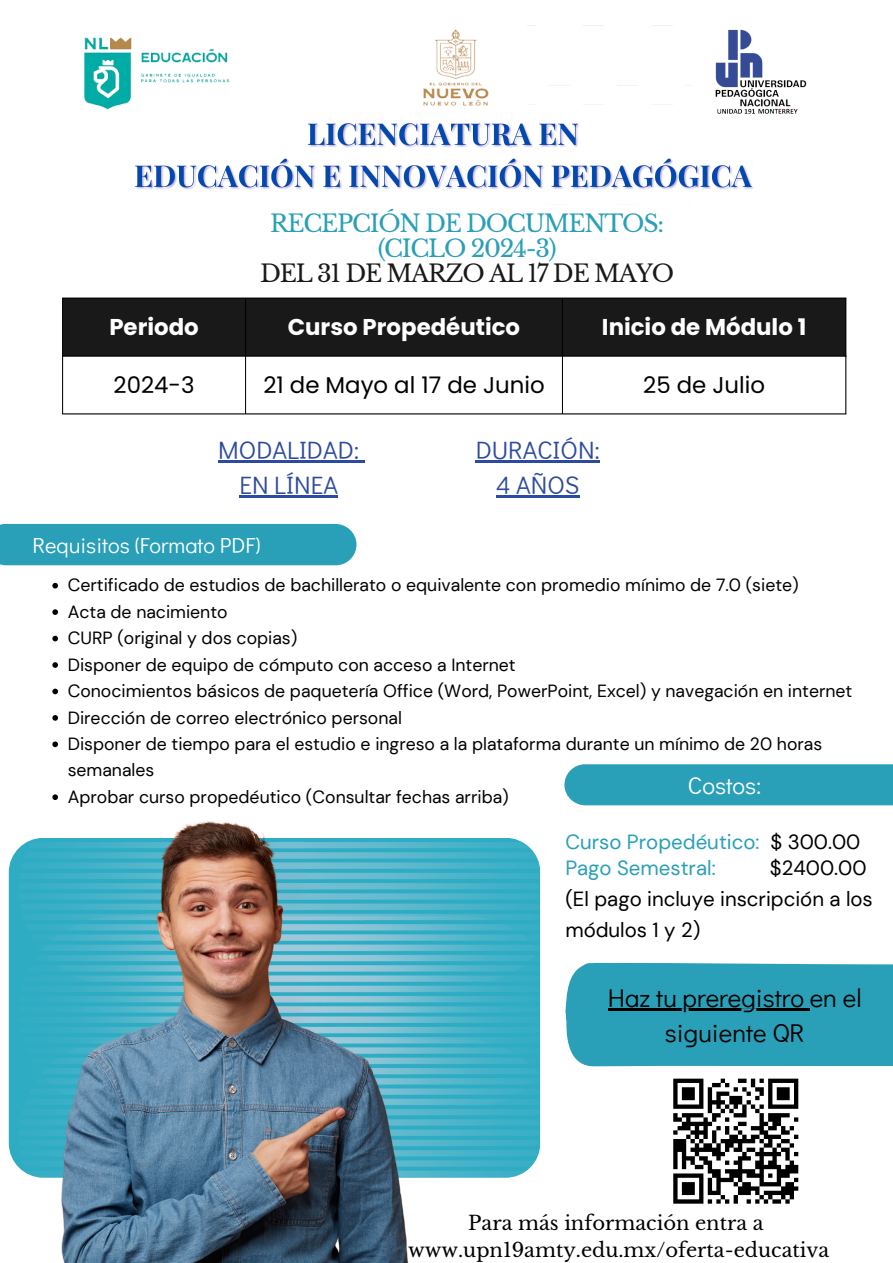
<style>
.page{position:relative;width:893px;height:1263px;background:#fff}
.page>*{position:absolute;margin:0;border:0;box-sizing:border-box;transform-origin:0 0}
.t1{font:25.65px/35.5px "Didact Gothic";color:#000;text-align:center}
.t2{font:25.05px/34.7px "Didact Gothic";color:#2d4b9e;text-align:center}
.t3{font:23.77px "Didact Gothic";color:#fff}
.t4{font:23.7px/24.8px "Libre Baskerville";letter-spacing:-.055em;color:#299fb8;text-align:center}
.t5{font:23.7px "Libre Baskerville";letter-spacing:-.055em;color:#191919}
.t6{font:700 22.88px "Poppins";color:#fff}
.t7{font:22.88px "Poppins";color:#000}
.t8{font:21.75px "Didact Gothic";color:#fff}
.t9{font:20.48px/30.7px "DM Sans";color:#000}
.t10{font:20.48px "DM Sans";color:#299fb8}
.t11{font:19.5px/27px "Libre Baskerville";color:#000;text-align:center}
.t12{font:17.62px/26.4px "DM Sans";color:#000}
.s1{color:#000}
</style>
<div class="page">
<div style="left:9px;top:838px;width:531px;height:340px;background:#2dacc4;border-radius:34px"></div>
<img style="left:20px;top:842px;width:518px;height:336px">
<img style="left:38px;top:821px;width:404px;height:442px">
<div style="left:63px;top:299px;width:782px;height:57px;background:#191919"></div>
<hr style="left:62px;top:299px;width:1px;height:114px;background:#000">
<hr style="left:245px;top:299px;width:1px;height:114px;background:#000">
<hr style="left:562px;top:299px;width:1px;height:114px;background:#000">
<hr style="left:845px;top:299px;width:1px;height:114px;background:#000">
<hr style="left:62px;top:298px;width:784px;height:1px;background:#000">
<hr style="left:62px;top:356px;width:784px;height:1px;background:#000">
<hr style="left:62px;top:413px;width:784px;height:1px;background:#000">
<img style="left:135px;top:123px;width:618px;height:67px">
<div style="left:565px;top:962px;width:328px;height:105px;background:#299fb8"></div>
<div style="left:0;top:524px;width:357px;height:41px;background:#299fb8"></div>
<div style="left:564px;top:764px;width:329px;height:41px;background:#299fb8"></div>
<svg style="left:52px;top:583px;width:6px;height:5px"></svg>
<svg style="left:52px;top:609px;width:6px;height:6px"></svg>
<svg style="left:52px;top:636px;width:6px;height:5px"></svg>
<svg style="left:52px;top:662px;width:6px;height:6px"></svg>
<svg style="left:52px;top:689px;width:6px;height:5px"></svg>
<svg style="left:52px;top:715px;width:6px;height:6px"></svg>
<svg style="left:52px;top:741px;width:6px;height:6px"></svg>
<svg style="left:52px;top:794px;width:6px;height:6px"></svg>
<hr style="left:608px;top:1008px;width:202px;height:3px;background:#000">
<hr style="left:218px;top:460px;width:141px;height:3px;background:#2d4b9e">
<svg style="left:359px;top:460px;width:6px;height:3px"></svg>
<hr style="left:239px;top:495px;width:99px;height:2px;background:#2d4b9e">
<hr style="left:476px;top:460px;width:124px;height:3px;background:#2d4b9e">
<hr style="left:496px;top:495px;width:83px;height:2px;background:#2d4b9e">
<img style="left:715px;top:29px;width:92px;height:85px">
<img style="left:83px;top:37px;width:147px;height:73px">
<img style="left:423px;top:29px;width:66px;height:77px">
<svg style="left:673px;top:1078px;width:126px;height:126px"></svg>
<h3 class="t4" style="left:270px;top:212px;width:395px">RECEPCIÓN DE DOCUMENTOS: (CICLO 2024-3)</h3>
<h3 class="t5" style="left:260px;top:259px;width:415px">DEL 31 DE MARZO AL 17 DE MAYO</h3>
<p class="t6" style="left:109px;top:310px;width:91px">Periodo</p>
<p class="t6" style="left:288px;top:310px;width:234px">Curso Propedéutico</p>
<p class="t6" style="left:602px;top:310px;width:206px">Inicio de Módulo 1</p>
<p class="t7" style="left:114px;top:368px;width:83px">2024-3</p>
<p class="t7" style="left:263px;top:368px;width:283px">21 de Mayo al 17 de Junio</p>
<p class="t7" style="left:643px;top:368px;width:123px">25 de Julio</p>
<h2 class="t2" style="left:218px;top:432px;width:143px">MODALIDAD:<br>EN LÍNEA</h2>
<h2 class="t2" style="left:476px;top:432px;width:126px">DURACIÓN:<br>4 AÑOS</h2>
<p class="t8" style="left:32px;top:530px;width:229px">Requisitos (Formato PDF)</p>
<p class="t12" style="left:68px;top:572px;width:786px">Certificado de estudios de bachillerato o equivalente con promedio mínimo de 7.0 (siete)<br>Acta de nacimiento<br>CURP (original y dos copias)<br>Disponer de equipo de cómputo con acceso a Internet<br>Conocimientos básicos de paquetería Office (Word, PowerPoint, Excel) y navegación en internet Dirección de correo electrónico personal<br>Disponer de tiempo para el estudio e ingreso a la plataforma durante un mínimo de 20 horas semanales<br>Aprobar curso propedéutico (Consultar fechas arriba)</p>
<h3 class="t3" style="left:688px;top:769px;width:75px">Costos:</h3>
<p class="t10" style="left:565px;top:828px;width:297px">Curso Propedéutico: <span class="s1">$ 300.00</span></p>
<p class="t9" style="left:565px;top:853px;width:309px;text-indent:205px">$2400.00 (El pago incluye inscripción a los módulos 1 y 2)</p>
<p class="t10" style="left:565px;top:855px;width:152px">Pago Semestral:</p>
<h1 class="t1" style="left:608px;top:979px;width:255px">Haz tu preregistro en el siguiente QR</h1>
<p class="t11" style="left:408px;top:1210px;width:422px">Para más información entra a www.upn19amty.edu.mx/oferta-educativa</p>
</div>
